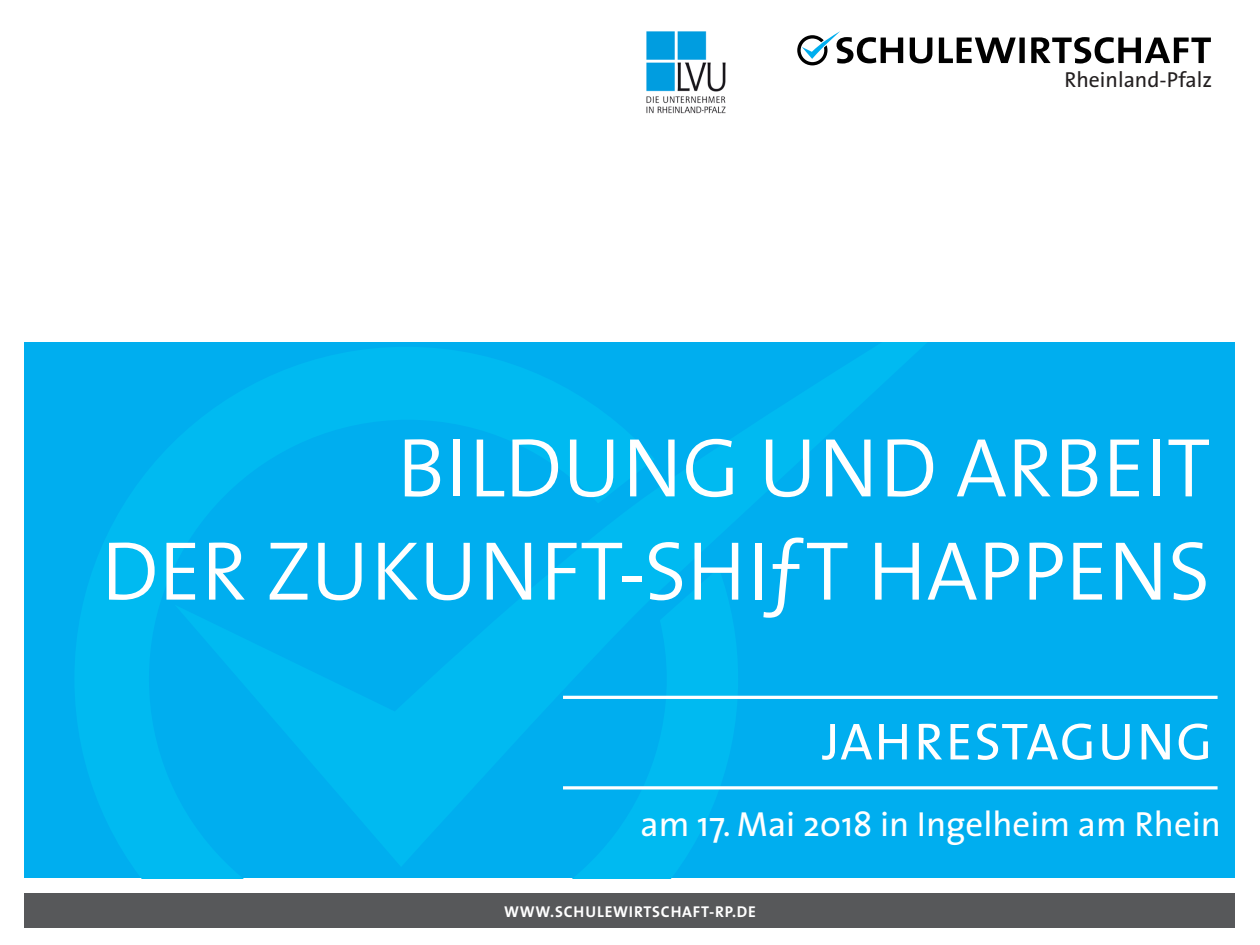
<style>
.page{position:relative;width:1260px;height:945px;background:#fff}
.page>*{position:absolute;margin:0;border:0;box-sizing:border-box;transform-origin:0 0}
.t1{font:300 84.17px/103.2px "The Sans";color:#fff;text-align:right}
.t2{font:52.5px "The Sans";letter-spacing:.04em;color:#fff}
.t3{font:35px "The Sans";color:#fff}
.t4{font:21.7px "The Sans";color:#231f20}
.t5{font:700 15.75px "The Sans";letter-spacing:.05em;color:#fff}
</style>
<div class="page">
<div style="left:25px;top:342px;width:1210px;height:536px;background:#00aeef"></div>
<svg style="left:738px;top:342px;width:280px;height:448px"></svg>
<svg style="left:75px;top:347px;width:663px;height:531px"></svg>
<div style="left:25px;top:893px;width:1210px;height:35px;background:#57585a"></div>
<hr style="left:563px;top:696px;width:655px;height:3px;background:#fff">
<hr style="left:563px;top:786px;width:655px;height:3px;background:#fff">
<svg style="left:797px;top:31px;width:414px;height:34px"></svg>
<img style="left:646px;top:31px;width:80px;height:83px">
<p class="t4" style="left:1064px;top:62px;width:149px">Rheinland-Pfalz</p>
<p class="t1" style="left:101px;top:414px;width:1111px">BILDUNG UND ARBEIT<br>DER ZUKUNFT-SHIƒT HAPPENS</p>
<p class="t2" style="left:822px;top:698px;width:392px">JAHRESTAGUNG</p>
<p class="t3" style="left:641px;top:795px;width:582px">am 17. Mai 2018 in Ingelheim am Rhein</p>
<p class="t5" style="left:504px;top:898px;width:254px">WWW.SCHULEWIRTSCHAFT-RP.DE</p>
</div>
